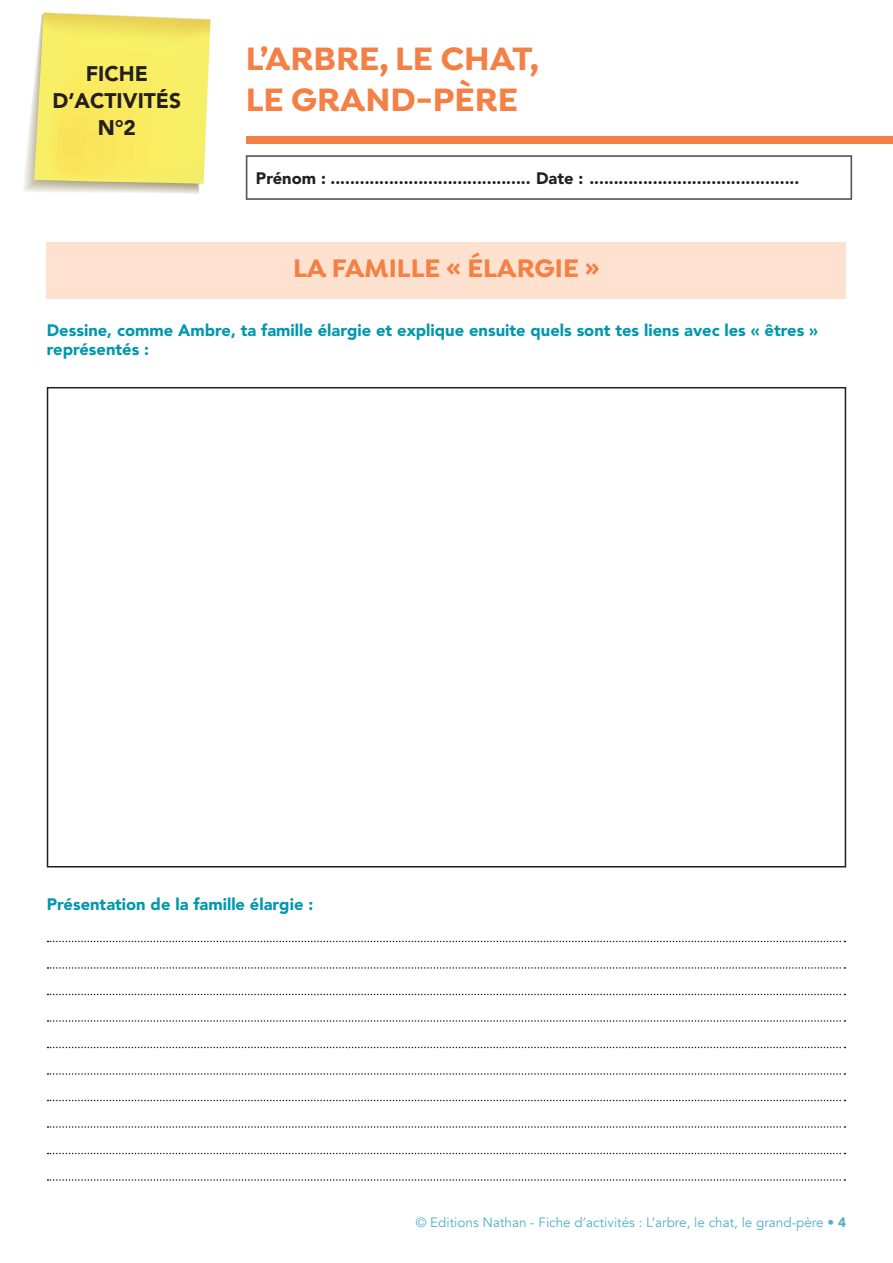
<style>
.page{position:relative;width:893px;height:1263px;background:#fff}
.page>*{position:absolute;margin:0;border:0;box-sizing:border-box;transform-origin:0 0}
.t1{font:700 34.5px/41.4px "Isidora";color:#f48045}
.t2{font:700 27px "Isidora";color:#f48045}
.t3{font:900 21px/27px "Avenir LT Std";color:#231f20;text-align:center}
.t4{font:900 16.5px/19.8px "Avenir LT Std";color:#0097ad}
.t5{font:900 16.5px "Avenir LT Std";color:#231f20}
.t6{font:13.5px "Avenir";color:#4cb1c3}
.s1{font-family:"Avenir LT Std";font-weight:900}
</style>
<div class="page">
<div style="left:246px;top:136px;width:647px;height:8px;background:#f48045"></div>
<svg style="left:24px;top:12px;width:187px;height:182px;background:#f4e977"></svg>
<div style="left:246px;top:155px;width:606px;height:45px;border:2px solid #57585a"></div>
<div style="left:47px;top:242px;width:799px;height:57px;background:#fee2cf"></div>
<svg style="left:48px;top:941px;width:797px;height:1px"></svg>
<svg style="left:48px;top:967px;width:797px;height:2px"></svg>
<svg style="left:48px;top:994px;width:797px;height:1px"></svg>
<svg style="left:48px;top:1020px;width:797px;height:2px"></svg>
<svg style="left:48px;top:1047px;width:797px;height:1px"></svg>
<svg style="left:48px;top:1073px;width:797px;height:2px"></svg>
<svg style="left:48px;top:1100px;width:797px;height:1px"></svg>
<svg style="left:48px;top:1126px;width:797px;height:2px"></svg>
<svg style="left:48px;top:1153px;width:797px;height:1px"></svg>
<svg style="left:48px;top:1179px;width:797px;height:2px"></svg>
<p class="t3" style="left:52px;top:60px;width:130px">FICHE<br>D’ACTIVITÉS<br>N°2</p>
<h1 class="t1" style="left:246px;top:39px;width:295px">L’ARBRE, LE CHAT,<br>LE GRAND-PÈRE</h1>
<p class="t5" style="left:256px;top:168px;width:545px">Prénom : ......................................... Date : ...........................................</p>
<h2 class="t2" style="left:293px;top:251px;width:308px">LA FAMILLE « ÉLARGIE »</h2>
<p class="t4" style="left:47px;top:320px;width:773px">Dessine, comme Ambre, ta famille élargie et explique ensuite quels sont tes liens avec les « êtres » représentés :</p>
<p class="t4" style="left:47px;top:894px;width:268px">Présentation de la famille élargie :</p>
<p class="t6" style="left:416px;top:1214px;width:432px">© Editions Nathan - Fiche d’activités : L’arbre, le chat, le grand-père • <span class="s1">4</span></p>
</div>
